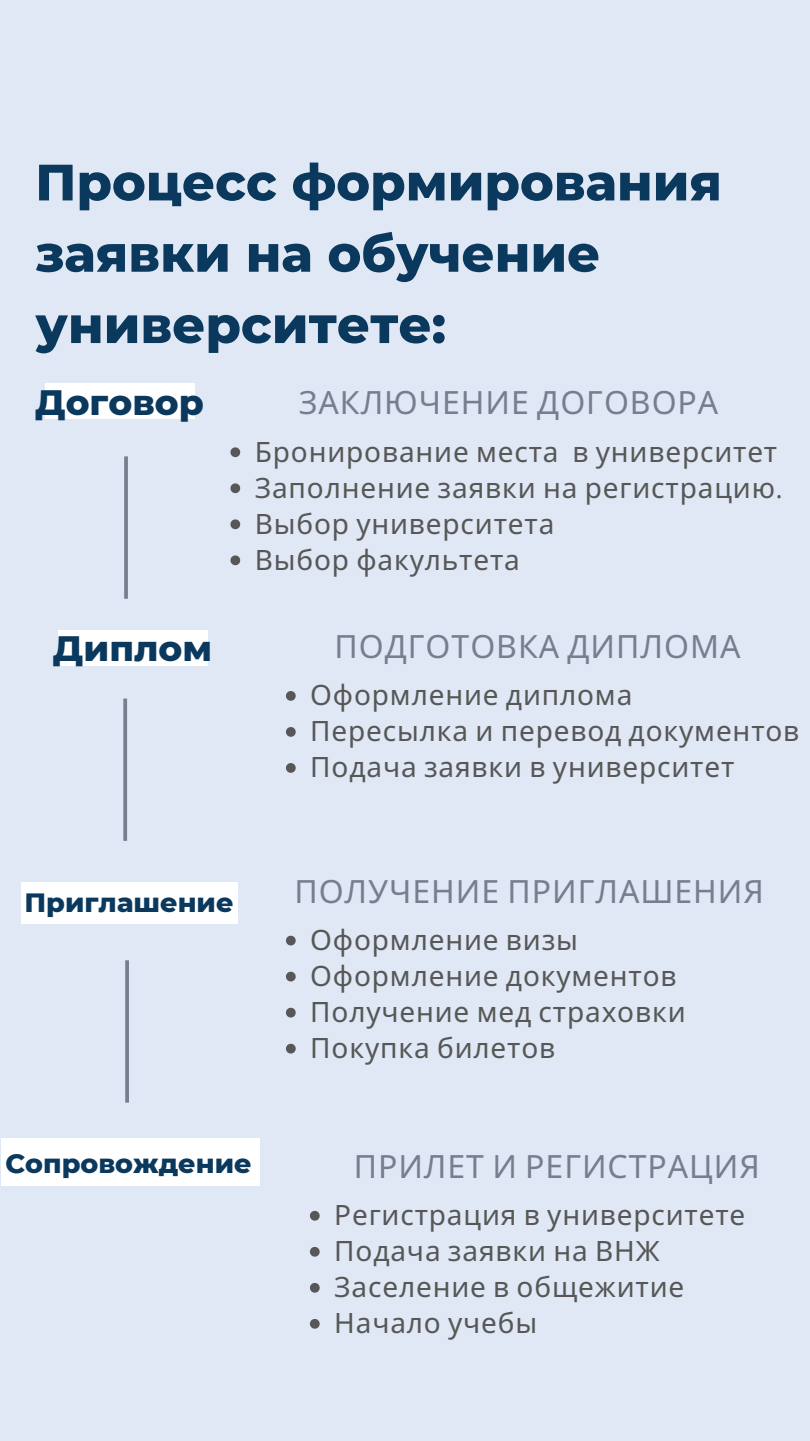
<style>
.page{position:relative;width:810px;height:1441px;background:#fff}
.page>*{position:absolute;margin:0;border:0;box-sizing:border-box;transform-origin:0 0}
.t1{font:800 51px/71.2px "Montserrat";color:#0b385d}
.t2{font:800 36px "Montserrat";color:#0b385d}
.t3{font:32px "Noto Sans";letter-spacing:.03em;color:#777f8f}
.t4{font:28px/36px "Noto Sans";letter-spacing:.03em;color:#575757}
.t5{font:800 27px "Montserrat";color:#0b385d}
.s1{font-family:"Assistant"}
</style>
<div class="page">
<div style="left:0;top:0;width:810px;height:1440px;background:#dfe8f4"></div>
<hr style="left:124px;top:456px;width:4px;height:142px;background:#7f8797">
<svg style="left:123px;top:698px;width:4px;height:142px"></svg>
<div style="left:45px;top:383px;width:150px;height:35px;background:#fff"></div>
<svg style="left:230px;top:447px;width:10px;height:10px"></svg>
<svg style="left:230px;top:483px;width:10px;height:10px"></svg>
<svg style="left:230px;top:519px;width:10px;height:10px"></svg>
<svg style="left:230px;top:555px;width:10px;height:10px"></svg>
<div style="left:58px;top:630px;width:149px;height:35px;background:#fff"></div>
<div style="left:22px;top:882px;width:216px;height:42px;background:#fff"></div>
<svg style="left:286px;top:691px;width:10px;height:9px"></svg>
<svg style="left:286px;top:727px;width:10px;height:9px"></svg>
<svg style="left:286px;top:763px;width:10px;height:9px"></svg>
<svg style="left:286px;top:935px;width:10px;height:10px"></svg>
<svg style="left:286px;top:971px;width:10px;height:10px"></svg>
<svg style="left:286px;top:1007px;width:10px;height:10px"></svg>
<svg style="left:286px;top:1043px;width:10px;height:10px"></svg>
<svg style="left:125px;top:960px;width:4px;height:142px"></svg>
<div style="left:1px;top:1138px;width:259px;height:47px;background:#fff"></div>
<svg style="left:310px;top:1210px;width:10px;height:10px"></svg>
<svg style="left:310px;top:1246px;width:10px;height:10px"></svg>
<svg style="left:310px;top:1283px;width:10px;height:9px"></svg>
<svg style="left:310px;top:1319px;width:10px;height:9px"></svg>
<h1 class="t1" style="left:35px;top:146px;width:688px">Процесс формирования заявки на обучение университете:</h1>
<p class="t2" style="left:35px;top:380px;width:170px">Договор</p>
<p class="t3" style="left:299px;top:380px;width:421px">ЗАКЛЮЧЕНИЕ ДОГОВОРА</p>
<p class="t4" style="left:255px;top:432px;width:529px">Бронирование места в университет<br>Заполнение заявки на регистрацию<span class="s1">.<br></span>Выбор университета<br>Выбор факультета</p>
<p class="t2" style="left:53px;top:626px;width:161px">Диплом</p>
<p class="t5" style="left:24px;top:886px;width:211px">Приглашение</p>
<p class="t3" style="left:335px;top:623px;width:407px">ПОДГОТОВКА ДИПЛОМА</p>
<p class="t4" style="left:310px;top:676px;width:491px">Оформление диплома<br>Пересылка и перевод документов<br>Подача заявки в университет</p>
<p class="t3" style="left:294px;top:868px;width:471px">ПОЛУЧЕНИЕ ПРИГЛАШЕНИЯ</p>
<p class="t4" style="left:310px;top:920px;width:377px">Оформление визы<br>Оформление документов<br>Получение мед страховки<br>Покупка билетов</p>
<p class="t5" style="left:6px;top:1146px;width:248px">Сопровождение</p>
<p class="t3" style="left:354px;top:1143px;width:408px">ПРИЛЕТ И РЕГИСТРАЦИЯ</p>
<p class="t4" style="left:334px;top:1195px;width:413px">Регистрация в университете<br>Подача заявки на ВНЖ<br>Заселение в общежитие<br>Начало учебы</p>
</div>
